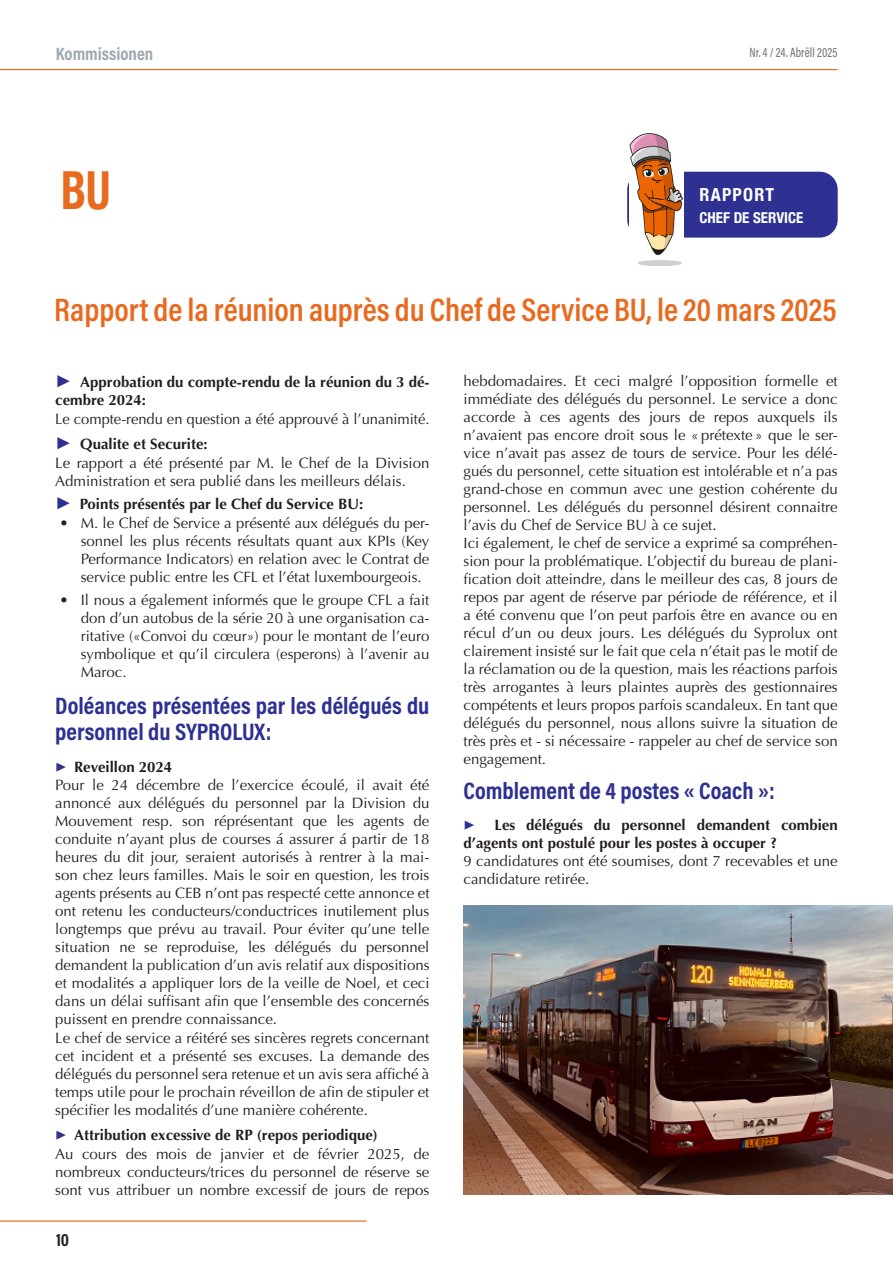
<style>
.page{position:relative;width:893px;height:1263px;background:#fff}
.page>*{position:absolute;margin:0;border:0;box-sizing:border-box;transform-origin:0 0}
.t1{font:700 condensed 52.5px "Helvetica Neue";color:#e86a1f;scale:.86 1}
.t2{font:600 32.85px "Acumin Pro Cond";color:#e86a1f}
.t3{font:700 24px/25.2px "Acumin Pro Cond";color:#2e3092}
.t4{font:700 18px "Acumin Pro Cond";color:#9ea8b0}
.t5{font:700 condensed 18px "Helvetica Neue";letter-spacing:.07em;color:#fff}
._49_Folio_Seitenzahl{font:700 18px "Acumin Pro Cond";color:#231f20}
.t6{font:15px/18px "Optima";color:#231f20;text-align:justify}
.t7{font:700 15px/18px "Optima";color:#231f20}
.t8{font:700 condensed 15px "Helvetica Neue";color:#fff}
._47_Folio_Nr_Datum{font:500 13.5px "Acumin Pro Cond";letter-spacing:.01em;color:#76787b;scale:.9 1}
.s1{font-family:"Times New Roman";font-weight:400;font-size:17.25px;color:#2e3092}
.s2{font-family:"Minion Pro";font-weight:400;font-size:18.9px;color:#2e3092}
</style>
<div class="page">
<hr style="left:0;top:1220px;width:366px;height:2px;background:#e86a1f">
<hr style="left:0;top:69px;width:838px;height:1px;background:#e86a1f">
<div style="left:627px;top:172px;width:211px;height:66px;background:#2e3092;border-radius:18px"></div>
<img style="left:630px;top:133px;width:54px;height:132px">
<img style="left:463px;top:906px;width:430px;height:289px">
<p class="t4" style="left:56px;top:42px;width:99px">Kommissionen</p>
<p class="t1" style="left:61px;top:147px;width:59px">BU</p>
<p class="_47_Folio_Nr_Datum" style="left:749px;top:44px;width:100px">Nr. 4 / 24. Abrëll 2025</p>
<p class="t5" style="left:699px;top:179px;width:76px">RAPPORT</p>
<p class="t8" style="left:699px;top:205px;width:105px">CHEF DE SERVICE</p>
<p class="t2" style="left:54px;top:288px;width:784px">Rapport de la réunion auprès du Chef de Service BU, le 20 mars 2025</p>
<p class="t7" style="left:55px;top:373px;width:376px"><span class="s1">►</span> Approbation du compte-rendu de la réunion du 3 dé&shy;cembre 2024:</p>
<p class="t6" style="left:55px;top:410px;width:376px">Le compte-rendu en question a été approuvé à l’unanimité.</p>
<p class="t7" style="left:55px;top:435px;width:154px"><span class="s1">►</span> Qualite et Securite:</p>
<p class="t6" style="left:55px;top:454px;width:376px">Le rapport a été présenté par M. le Chef de la Division<br>Administration et sera publié dans les meilleurs délais.</p>
<p class="t7" style="left:55px;top:495px;width:310px"><span class="s1">►</span> Points présentés par le Chef du Service BU:</p>
<p class="t6" style="left:81px;top:514px;width:350px;text-indent:-21px">• M. le Chef de Service a présenté aux délégués du per&shy;sonnel les plus récents résultats quant aux KPIs (Key Performance Indicators) en relation avec le Contrat de service public entre les CFL et l’état luxembourgeois.</p>
<p class="t6" style="left:81px;top:591px;width:350px;text-indent:-21px">• Il nous a également informés que le groupe CFL a fait don d’un autobus de la série 20 à une organisation ca&shy;ritative («Convoi du cœur») pour le montant de l’euro symbolique et qu’il circulera (esperons) à l’avenir au Maroc.</p>
<p class="t3" style="left:55px;top:693px;width:376px">Doléances présentées par les délégués du personnel du SYPROLUX:</p>
<p class="t7" style="left:55px;top:758px;width:118px"><span class="s2">▶</span> Reveillon 2024</p>
<p class="t6" style="left:55px;top:776px;width:376px">Pour le 24 décembre de l’exercice écoulé, il avait été annoncé aux délégués du personnel par la Division du Mouvement resp. son réprésentant que les agents de conduite n’ayant plus de courses á assurer á partir de 18 heures du dit jour, seraient autorisés à rentrer à la mai&shy;son chez leurs familles. Mais le soir en question, les trois agents présents au CEB n’ont pas respecté cette annonce et ont retenu les conducteurs/conductrices inutilement plus longtemps que prévu au travail. Pour éviter qu’une telle situation ne se reproduise, les délégués du personnel demandent la publication d’un avis relatif aux dispositions et modalités a appliquer lors de la veille de Noel, et ceci dans un délai suffisant afin que l’ensemble des concernés puissent en prendre connaissance.</p>
<p class="t6" style="left:55px;top:1029px;width:376px">Le chef de service a réitéré ses sincères regrets concernant cet incident et a présenté ses excuses. La demande des délégués du personnel sera retenue et un avis sera affiché à temps utile pour le prochain réveillon de afin de stipuler et spécifier les modalités d’une manière cohérente.</p>
<p class="t7" style="left:55px;top:1126px;width:324px"><span class="s2">▶</span> Attribution excessive de RP (repos periodique)</p>
<p class="t6" style="left:55px;top:1145px;width:376px">Au cours des mois de janvier et de février 2025, de nombreux conducteurs/trices du personnel de réserve se sont vus attribuer un nombre excessif de jours de repos</p>
<p class="_49_Folio_Seitenzahl" style="left:56px;top:1228px;width:15px">10</p>
<p class="t6" style="left:463px;top:372px;width:376px">hebdomadaires. Et ceci malgré l’opposition formelle et immédiate des délégués du personnel. Le service a donc accorde à ces agents des jours de repos auxquels ils n’avaient pas encore droit sous le « prétexte » que le ser&shy;vice n’avait pas assez de tours de service. Pour les délé&shy;gués du personnel, cette situation est intolérable et n’a pas grand-chose en commun avec une gestion cohérente du personnel. Les délégués du personnel désirent connaitre l’avis du Chef de Service BU à ce sujet.</p>
<p class="t6" style="left:463px;top:534px;width:376px">Ici également, le chef de service a exprimé sa compréhen&shy;sion pour la problématique. L’objectif du bureau de plani&shy;fication doit atteindre, dans le meilleur des cas, 8 jours de repos par agent de réserve par période de référence, et il a été convenu que l’on peut parfois être en avance ou en récul d’un ou deux jours. Les délégués du Syprolux ont clairement insisté sur le fait que cela n’était pas le motif de la réclamation ou de la question, mais les réactions parfois très arrogantes à leurs plaintes auprès des gestionnaires compétents et leurs propos parfois scandaleux. En tant que délégués du personnel, nous allons suivre la situation de très près et - si nécessaire - rappeler au chef de service son engagement.</p>
<p class="t3" style="left:463px;top:778px;width:313px">Comblement de 4 postes « Coach »:</p>
<p class="t7" style="left:463px;top:816px;width:376px"><span class="s2">▶</span> Les délégués du personnel demandent combien d’agents ont postulé pour les postes à occuper ?</p>
<p class="t6" style="left:463px;top:852px;width:376px">9 candidatures ont été soumises, dont 7 recevables et une candidature retirée.</p>
</div>
